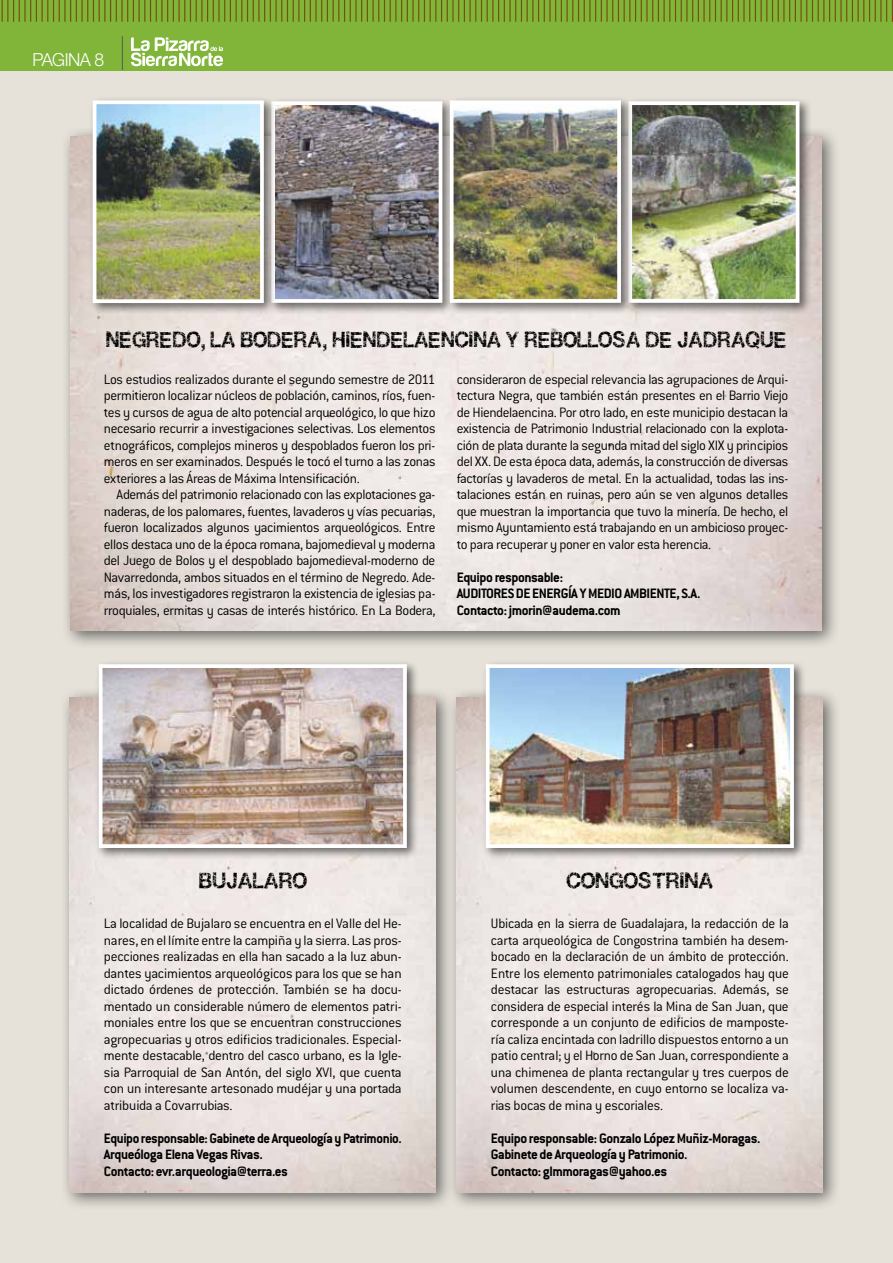
<style>
.page{position:relative;width:893px;height:1263px;background:#e6e2da}
.page>*{position:absolute;margin:0;border:0;box-sizing:border-box;transform-origin:0 0}
.t1{font:19.5px "Gastada";letter-spacing:-.02em;color:#000;scale:.96 1}
.t2{font:19.5px "Gastada";letter-spacing:-.02em;color:#000}
.t3{font:300 18px "Helvetica Neue";letter-spacing:-.03em;color:#fff}
.t4{font:300 15px/16.5px "Conduit ITC";letter-spacing:-.02em;color:#000;text-align:justify}
.t5{font:700 15px/16.5px "Conduit ITC";letter-spacing:-.03em;color:#000}
</style>
<div class="page">
<div style="left:0;top:0;width:893px;height:70px;background:#80b539"></div>
<hr style="left:122px;top:36px;width:1px;height:34px;background:#58595b">
<svg style="left:131px;top:37px;width:92px;height:29px"></svg>
<svg style="left:1px;top:0;width:892px;height:22px"></svg>
<div style="left:60px;top:126px;width:780px;height:523px;background:#000;opacity:.55"></div>
<img style="left:70px;top:136px;width:752px;height:495px">
<div style="left:267px;top:97px;width:188px;height:218px;background:#000;opacity:.55"></div>
<div style="left:624px;top:97px;width:188px;height:218px;background:#000;opacity:.55"></div>
<div style="left:89px;top:96px;width:187px;height:220px;background:#000;opacity:.55"></div>
<div style="left:446px;top:96px;width:187px;height:219px;background:#000;opacity:.55"></div>
<img style="left:91px;top:99px;width:710px;height:206px">
<div style="left:60px;top:687px;width:394px;height:523px;background:#000;opacity:.55"></div>
<img style="left:70px;top:697px;width:366px;height:495px">
<div style="left:447px;top:687px;width:394px;height:523px;background:#000;opacity:.55"></div>
<img style="left:457px;top:697px;width:366px;height:495px">
<div style="left:95px;top:660px;width:324px;height:201px;background:#000;opacity:.55"></div>
<svg style="left:97px;top:662px;width:312px;height:188px;background:#bcaca4"></svg>
<div style="left:482px;top:660px;width:324px;height:201px;background:#000;opacity:.55"></div>
<img style="left:484px;top:662px;width:312px;height:188px">
<p class="t3" style="left:33px;top:48px;width:73px">PAGINA 8</p>
<h1 class="t1" style="left:106px;top:326px;width:57px">NEGRED</h1>
<h1 class="t1" style="left:186px;top:326px;width:99px">O, LA BODER</h1>
<h1 class="t1" style="left:307px;top:326px;width:499px">A, HIENDELAENCINA Y REBOLLOSA DE JADRAQUE</h1>
<p class="t4" style="left:104px;top:371px;width:333px">Los estudios realizados durante el segundo semestre de 2011 permitieron localizar núcleos de población, caminos, ríos, fuen&shy;tes y cursos de agua de alto potencial arqueológico, lo que hizo necesario recurrir a investigaciones selectivas. Los elementos etnográficos, complejos mineros y despoblados fueron los pri&shy;meros en ser examinados. Después le tocó el turno a las zonas exteriores a las Áreas de Máxima Intensificación.</p>
<p class="t4" style="left:104px;top:486px;width:333px;text-indent:13px">Además del patrimonio relacionado con las explotaciones ga&shy;naderas, de los palomares, fuentes, lavaderos y vías pecuarias, fueron localizados algunos yacimientos arqueológicos. Entre ellos destaca uno de la época romana, bajomedieval y moderna del Juego de Bolos y el despoblado bajomedieval-moderno de Navarredonda, ambos situados en el término de Negredo. Ade&shy;más, los investigadores registraron la existencia de iglesias pa&shy;rroquiales, ermitas y casas de interés histórico. En La Bodera,</p>
<p class="t4" style="left:457px;top:371px;width:333px">consideraron de especial relevancia las agrupaciones de Arqui&shy;tectura Negra, que también están presentes en el Barrio Viejo de Hiendelaencina. Por otro lado, en este municipio destacan la existencia de Patrimonio Industrial relacionado con la explota&shy;ción de plata durante la segunda mitad del siglo XIX y principios del XX. De esta época data, además, la construcción de diversas factorías y lavaderos de metal. En la actualidad, todas las ins&shy;talaciones están en ruinas, pero aún se ven algunos detalles que muestran la importancia que tuvo la minería. De hecho, el mismo Ayuntamiento está trabajando en un ambicioso proyec&shy;to para recuperar y poner en valor esta herencia.</p>
<p class="t5" style="left:457px;top:568px;width:245px">Equipo responsable:<br>AUDITORES DE ENERGÍA Y MEDIO AMBIENTE, S.A.<br>Contacto: jmorin@audema.com</p>
<h1 class="t2" style="left:199px;top:867px;width:54px">BUJALA</h1>
<h1 class="t2" style="left:278px;top:867px;width:30px">RO</h1>
<h1 class="t2" style="left:566px;top:867px;width:30px">CONGOS</h1>
<h1 class="t2" style="left:652px;top:867px;width:40px">TRINA</h1>
<p class="t4" style="left:104px;top:915px;width:299px">La localidad de Bujalaro se encuentra en el Valle del He&shy;nares, en el límite entre la campiña y la sierra. Las pros&shy;pecciones realizadas en ella han sacado a la luz abun&shy;dantes yacimientos arqueológicos para los que se han dictado órdenes de protección. También se ha docu&shy;mentado un considerable número de elementos patri&shy;moniales entre los que se encuentran construcciones agropecuarias y otros edificios tradicionales. Especial&shy;mente destacable, dentro del casco urbano, es la Igle&shy;sia Parroquial de San Antón, del siglo XVI, que cuenta con un interesante artesonado mudéjar y una portada atribuida a Covarrubias.</p>
<p class="t5" style="left:104px;top:1129px;width:299px">Equipo responsable: Gabinete de Arqueología y Patrimonio.<br>Arqueóloga Elena Vegas Rivas.<br>Contacto: evr.arqueologia@terra.es</p>
<p class="t4" style="left:491px;top:915px;width:299px">Ubicada en la sierra de Guadalajara, la redacción de la carta arqueológica de Congostrina también ha desem&shy;bocado en la declaración de un ámbito de protección.<br>Entre los elemento patrimoniales catalogados hay que destacar las estructuras agropecuarias. Además, se considera de especial interés la Mina de San Juan, que corresponde a un conjunto de edificios de mamposte&shy;ría caliza encintada con ladrillo dispuestos entorno a un patio central; y el Horno de San Juan, correspondiente a una chimenea de planta rectangular y tres cuerpos de volumen descendente, en cuyo entorno se localiza va&shy;rias bocas de mina y escoriales.</p>
<p class="t5" style="left:491px;top:1129px;width:271px">Equipo responsable: Gonzalo López Muñiz-Moragas.<br>Gabinete de Arqueología y Patrimonio.<br>Contacto: glmmoragas@yahoo.es</p>
</div>
